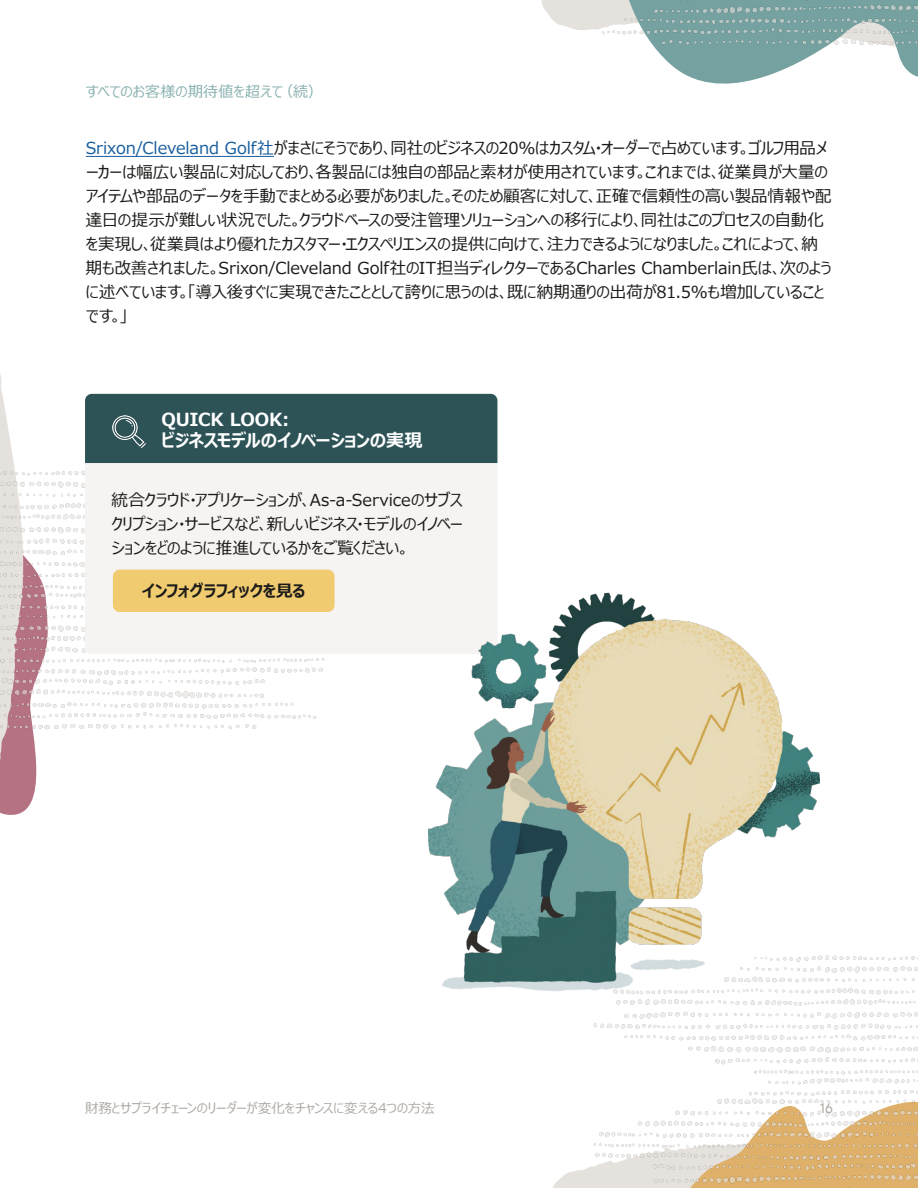
<style>
.page{position:relative;width:918px;height:1188px;background:#fff}
.page>*{position:absolute;margin:0;border:0;box-sizing:border-box;transform-origin:0 0}
.t1{font:700 18px/21.6px "Meiryo UI";letter-spacing:-.015em;color:#fff}
.t2{font:16.5px/24px "Meiryo UI";letter-spacing:-.005em;color:#1d1c1a}
.t3{font:700 16.5px "Meiryo UI";letter-spacing:-.02em;color:#1d1c1a}
.Subhead_1{font:15px "Meiryo UI";letter-spacing:.01em;color:#89b2b0}
.t4{font:13.5px "Meiryo UI";letter-spacing:-.005em;color:#aea9a3}
.t5{font:13.5px "Oracle Sans";color:#aea9a3}
.s1{font-style:italic}
.s2{color:#175d9e}
</style>
<div class="page">
<svg style="left:553px;top:1170px;width:25px;height:18px"></svg>
<svg style="left:541px;top:0;width:201px;height:84px"></svg>
<svg style="left:0;top:374px;width:37px;height:441px"></svg>
<img style="left:0;top:437px;width:325px;height:329px">
<img style="left:578px;top:955px;width:340px;height:233px">
<img style="left:578px;top:0;width:340px;height:82px">
<hr style="left:86px;top:156px;width:188px;height:1px;background:#175d9e">
<div style="left:85px;top:394px;width:412px;height:69px;background:#2d5357"></div>
<div style="left:85px;top:463px;width:412px;height:191px;background:#f5f4f2"></div>
<img style="left:113px;top:416px;width:32px;height:32px">
<div style="left:113px;top:570px;width:222px;height:42px;background:#f1cb6f;border-radius:7px"></div>
<img style="left:408px;top:583px;width:422px;height:422px">
<p class="Subhead_1" style="left:86px;top:81px;width:239px">すべてのお客様の期待値を超えて<span class="s1">（続）</span></p>
<p class="t2" style="left:86px;top:137px;width:747px"><span class="s2">Srixon/Cleveland Golf社</span>がまさにそうであり、同社のビジネスの20%はカスタム・オーダーで占めています。ゴルフ用品メーカーは幅広い製品に対応しており、各製品には独自の部品と素材が使用されています。これまでは、従業員が大量のアイテムや部品のデータを手動でまとめる必要がありました。そのため顧客に対して、正確で信頼性の高い製品情報や配達日の提示が難しい状況でした。クラウドベースの受注管理ソリューションへの移行により、同社はこのプロセスの自動化を実現し、従業員はより優れたカスタマー・エクスペリエンスの提供に向けて、注力できるようになりました。これによって、納期も改善されました。Srixon/Cleveland Golf社のIT担当ディレクターであるCharles Chamberlain氏は、次のように述べています。「導入後すぐに実現できたこととして誇りに思うのは、既に納期通りの出荷が81.5%も増加していることです。」</p>
<p class="t1" style="left:162px;top:409px;width:262px">QUICK LOOK:<br>ビジネスモデルのイノベーションの実現</p>
<p class="t2" style="left:112px;top:489px;width:353px;text-align:justify">統合クラウド・アプリケーションが、As-a-Serviceのサブスクリプション・サービスなど、新しいビジネス・モデルのイノベーションをどのように推進しているかをご覧ください。</p>
<p class="t3" style="left:142px;top:580px;width:165px">インフォグラフィックを見る</p>
<p class="t4" style="left:85px;top:1099px;width:351px">財務とサプライチェーンのリーダーが変化をチャンスに変える4つの方法</p>
<p class="t5" style="left:820px;top:1100px;width:14px">16</p>
</div>
